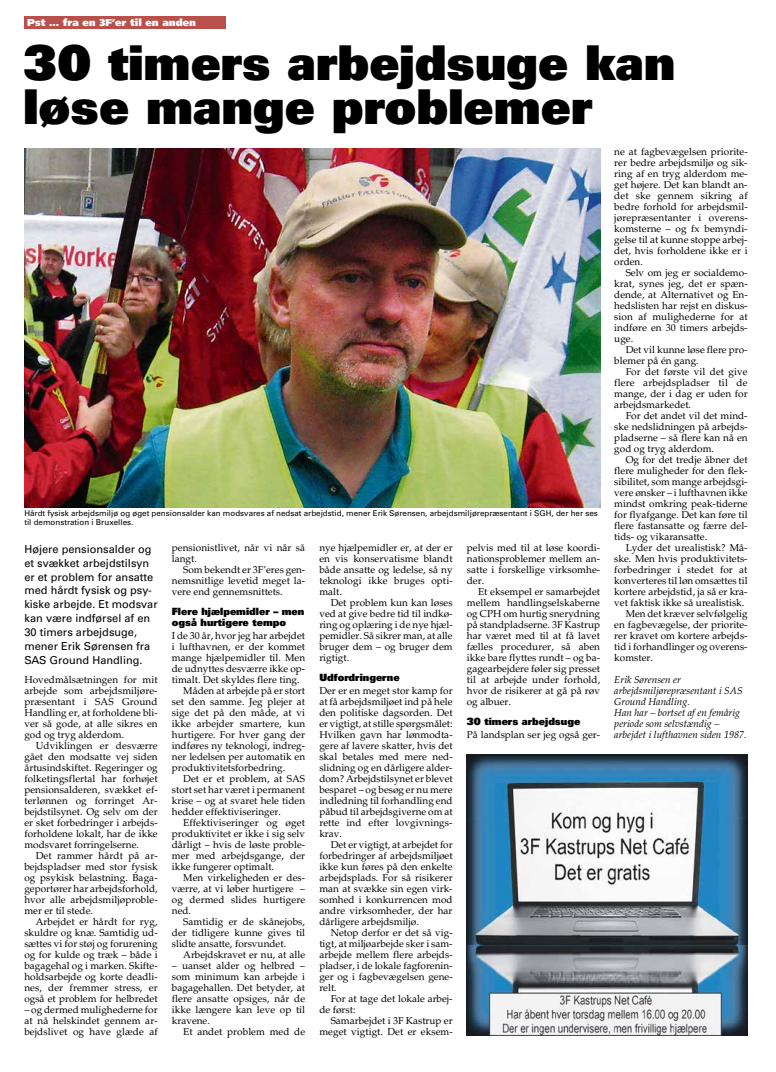
<style>
.page{position:relative;width:776px;height:1072px;background:#fff}
.page>*{position:absolute;margin:0;border:0;box-sizing:border-box;transform-origin:0 0}
.t1{font:900 48px/44px "Univers";color:#000}
.t2{font:11px/13.8px "Univers";color:#000}
.t3{font:10px/11px "Palatino";color:#000;text-align:justify}
.t4{font:italic 10px/11px "Palatino";color:#000}
.t5{font:900 10px/11px "Univers";color:#000}
.t6{font:900 10px "Frutiger";color:#fff}
.t7{font:8px/9px "Univers";color:#000}
</style>
<div class="page">
<div style="left:24px;top:17px;width:202px;height:12px;background:#b9504b"></div>
<img style="left:467px;top:754px;width:280px;height:281px">
<img style="left:24px;top:148px;width:576px;height:359px">
<p class="t6" style="left:27px;top:16px;width:170px">Pst … fra en 3F’er til en anden</p>
<h1 class="t1" style="left:24px;top:40px;width:653px">30 timers arbejdsuge kan løse mange problemer</h1>
<p class="t7" style="left:24px;top:509px;width:575px">Hårdt fysisk arbejdsmiljø og øget pensionsalder kan modsvares af nedsat arbejdstid, mener Erik Sørensen, arbejdsmiljørepræsentant i SGH, der her ses til demonstration i Bruxelles.</p>
<p class="t2" style="left:24px;top:542px;width:135px">Højere pensionsalder og et svækket arbejdstilsyn er et problem for ansatte med hårdt fysisk og psy&shy;kiske arbejde. Et modsvar kan være indførsel af en<br>30 timers arbejdsuge, mener Erik Sørensen fra<br>SAS Ground Handling.</p>
<p class="t3" style="left:24px;top:674px;width:135px">Hovedmålsætningen for mit arbejde som arbejdsmiljøre&shy;præsentant i SAS Ground Handling er, at forholdene bli&shy;ver så gode, at alle sikres en god og tryg alderdom.</p>
<p class="t3" style="left:24px;top:740px;width:135px;text-indent:11px">Udviklingen er desværre gået den modsatte vej siden årtusindskiftet. Regeringer og folketingsflertal har forhøjet pensionsalderen, svækket ef&shy;terlønnen og forringet Ar&shy;bejdstilsynet. Og selv om der er sket forbedringer i arbejds&shy;forholdene lokalt, har de ikke modsvaret forringelserne.</p>
<p class="t3" style="left:24px;top:850px;width:135px;text-indent:11px">Det rammer hårdt på ar&shy;bejdspladser med stor fysisk og psykisk belastning. Baga&shy;geportører har arbejdsforhold, hvor alle arbejdsmiljøproble&shy;mer er til stede.</p>
<p class="t3" style="left:24px;top:916px;width:135px;text-indent:11px">Arbejdet er hårdt for ryg, skuldre og knæ. Samtidig ud&shy;sættes vi for støj og forurening og for kulde og træk – både i bagagehal og i marken. Skifte&shy;holdsarbejde og korte deadli&shy;nes, der fremmer stress, er også et problem for helbredet</p>
<p class="t3" style="left:24px;top:1004px;width:135px">– og dermed mulighederne for at nå helskindet gennem ar&shy;bejdslivet og have glæde af</p>
<p class="t3" style="left:172px;top:542px;width:135px">pensionistlivet, når vi når så langt.</p>
<p class="t3" style="left:172px;top:564px;width:135px;text-indent:11px">Som bekendt er 3F’eres gen&shy;nemsnitlige levetid meget la&shy;vere end gennemsnittets.</p>
<p class="t5" style="left:172px;top:605px;width:134px">Flere hjælpemidler – men også hurtigere tempo</p>
<p class="t3" style="left:172px;top:630px;width:135px">I de 30 år, hvor jeg har arbejdet</p>
<p class="t3" style="left:172px;top:641px;width:135px">i lufthavnen, er der kommet</p>
<p class="t3" style="left:172px;top:652px;width:135px">mange hjælpemidler til. Men</p>
<p class="t3" style="left:172px;top:663px;width:135px">de udnyttes desværre ikke op-</p>
<p class="t3" style="left:172px;top:674px;width:129px">timalt. Det skyldes flere ting.</p>
<p class="t3" style="left:183px;top:685px;width:123px">Måden at arbejde på er stort</p>
<p class="t3" style="left:172px;top:696px;width:135px">set den samme. Jeg plejer at</p>
<p class="t3" style="left:172px;top:707px;width:135px">sige det på den måde, at vi</p>
<p class="t3" style="left:172px;top:718px;width:135px">ikke arbejder smartere, kun</p>
<p class="t3" style="left:172px;top:729px;width:135px">hurtigere. For hver gang der</p>
<p class="t3" style="left:172px;top:740px;width:135px">indføres ny teknologi, indreg-</p>
<p class="t3" style="left:172px;top:751px;width:135px">ner ledelsen per automatik en</p>
<p class="t3" style="left:172px;top:762px;width:115px">produktivitetsforbedring.</p>
<p class="t3" style="left:183px;top:773px;width:123px">Det er et problem, at SAS</p>
<p class="t3" style="left:172px;top:784px;width:135px">stort set har været i permanent</p>
<p class="t3" style="left:172px;top:795px;width:135px">krise – og at svaret hele tiden</p>
<p class="t3" style="left:172px;top:806px;width:111px">hedder effektiviseringer.</p>
<p class="t3" style="left:183px;top:817px;width:123px">Effektiviseringer og øget</p>
<p class="t3" style="left:172px;top:828px;width:135px">produktivitet er ikke i sig selv</p>
<p class="t3" style="left:172px;top:839px;width:135px">dårligt – hvis de løste proble-</p>
<p class="t3" style="left:172px;top:850px;width:135px">mer med arbejdsgange, der</p>
<p class="t3" style="left:172px;top:861px;width:104px">ikke fungerer optimalt.</p>
<p class="t3" style="left:183px;top:872px;width:123px">Men virkeligheden er des-</p>
<p class="t3" style="left:172px;top:883px;width:135px">værre, at vi løber hurtigere –</p>
<p class="t3" style="left:172px;top:894px;width:135px">og dermed slides hurtigere</p>
<p class="t3" style="left:172px;top:905px;width:21px">ned.</p>
<p class="t3" style="left:183px;top:916px;width:123px">Samtidig er de skånejobs,</p>
<p class="t3" style="left:172px;top:927px;width:135px">der tidligere kunne gives til</p>
<p class="t3" style="left:172px;top:938px;width:116px">slidte ansatte, forsvundet.</p>
<p class="t3" style="left:183px;top:949px;width:123px">Arbejdskravet er nu, at alle</p>
<p class="t3" style="left:172px;top:960px;width:135px">– uanset alder og helbred – som minimum kan arbejde i bagagehallen. Det betyder, at flere ansatte opsiges, når de ikke længere kan leve op til kravene.</p>
<p class="t3" style="left:183px;top:1026px;width:123px">Et andet problem med de</p>
<p class="t3" style="left:319px;top:542px;width:135px">nye hjælpemidler er, at der er en vis konservatisme blandt både ansatte og ledelse, så ny teknologi ikke bruges opti&shy;malt.</p>
<p class="t3" style="left:319px;top:597px;width:135px;text-indent:11px">Det problem kun kan løses ved at give bedre tid til indkø&shy;ring og oplæring i de nye hjæl&shy;pemidler. Så sikrer man, at alle bruger dem – og bruger dem rigtigt.</p>
<p class="t5" style="left:319px;top:671px;width:82px">Udfordringerne</p>
<p class="t3" style="left:319px;top:685px;width:135px">Der er en meget stor kamp for at få arbejdsmiljøet ind på hele den politiske dagsorden. Det er vigtigt, at stille spørgsmålet:<br>Hvilken gavn har lønmodta&shy;gere af lavere skatter, hvis det skal betales med mere ned&shy;slidning og en dårligere alder&shy;dom? Arbejdstilsynet er blevet besparet – og besøg er nu mere indledning til forhandling end påbud til arbejdsgiverne om at rette ind efter lovgivnings&shy;krav.</p>
<p class="t3" style="left:319px;top:839px;width:135px;text-indent:11px">Det er vigtigt, at arbejdet for forbedringer af arbejdsmiljøet ikke kun føres på den enkelte arbejdsplads. For så risikerer man at svække sin egen virk&shy;somhed i konkurrencen mod andre virksomheder, der har dårligere arbejdsmiljø.</p>
<p class="t3" style="left:319px;top:927px;width:135px;text-indent:11px">Netop derfor er det så vig&shy;tigt, at miljøarbejde sker i sam&shy;arbejde mellem flere arbejds&shy;pladser, i de lokale fagforenin&shy;ger og i fagbevægelsen gene&shy;relt.</p>
<p class="t3" style="left:319px;top:993px;width:135px;text-indent:11px">For at tage det lokale arbej&shy;de først:</p>
<p class="t3" style="left:319px;top:1015px;width:135px;text-align:right">Samarbejdet i 3F Kastrup er meget vigtigt. Det er eksem-</p>
<p class="t3" style="left:467px;top:542px;width:135px">pelvis med til at løse koordi&shy;nationsproblemer mellem an&shy;satte i forskellige virksomhe&shy;der.</p>
<p class="t3" style="left:467px;top:586px;width:135px;text-indent:11px">Et eksempel er samarbejdet mellem handlingselskaberne og CPH om hurtig snerydning på standpladserne. 3F Kastrup har været med til at få lavet fælles procedurer, så aben ikke bare flyttes rundt – og ba&shy;gagearbejdere føler sig presset til at arbejde under forhold, hvor de risikerer at gå på røv og albuer.</p>
<p class="t5" style="left:467px;top:715px;width:115px">30 timers arbejdsuge</p>
<p class="t3" style="left:467px;top:729px;width:135px">På landsplan ser jeg også ger-</p>
<p class="t3" style="left:614px;top:146px;width:135px">ne at fagbevægelsen priorite&shy;rer bedre arbejdsmiljø og sik&shy;ring af en tryg alderdom me&shy;get højere. Det kan blandt an&shy;det ske gennem sikring af bedre forhold for arbejdsmil&shy;jørepræsentanter i overens&shy;komsterne – og fx bemyndi&shy;gelse til at kunne stoppe arbej&shy;det, hvis forholdene ikke er i orden.</p>
<p class="t3" style="left:614px;top:267px;width:135px;text-indent:11px">Selv om jeg er socialdemo&shy;krat, synes jeg, det er spæn&shy;dende, at Alternativet og En&shy;hedslisten har rejst en diskus&shy;sion af mulighederne for at indføre en 30 timers arbejds&shy;uge.</p>
<p class="t3" style="left:614px;top:344px;width:135px;text-indent:11px">Det vil kunne løse flere pro&shy;blemer på én gang.</p>
<p class="t3" style="left:614px;top:366px;width:135px;text-indent:11px">For det første vil det give flere arbejdspladser til de mange, der i dag er uden for arbejdsmarkedet.</p>
<p class="t3" style="left:614px;top:410px;width:135px;text-indent:11px">For det andet vil det mind&shy;ske nedslidningen på arbejds&shy;pladserne – så flere kan nå en god og tryg alderdom.</p>
<p class="t3" style="left:614px;top:454px;width:135px;text-indent:11px">Og for det tredje åbner det flere muligheder for den flek&shy;sibilitet, som mange arbejdsgi&shy;vere ønsker – i lufthavnen ikke mindst omkring peak-tiderne for flyafgange. Det kan føre til flere fastansatte og færre del&shy;tids- og vikaransatte.</p>
<p class="t3" style="left:625px;top:542px;width:123px">Lyder det urealistisk? Må-</p>
<p class="t3" style="left:614px;top:553px;width:135px">ske. Men hvis produktivitets-</p>
<p class="t3" style="left:614px;top:564px;width:135px">forbedringer i stedet for at</p>
<p class="t3" style="left:614px;top:575px;width:135px">konverteres til løn omsættes til</p>
<p class="t3" style="left:614px;top:586px;width:135px">kortere arbejdstid, ja så er kra-</p>
<p class="t3" style="left:614px;top:597px;width:131px">vet faktisk ikke så urealistisk.</p>
<p class="t3" style="left:625px;top:608px;width:123px">Men det kræver selvfølgelig</p>
<p class="t3" style="left:614px;top:619px;width:135px">en fagbevægelse, der priorite-</p>
<p class="t3" style="left:614px;top:630px;width:135px">rer kravet om kortere arbejds-</p>
<p class="t3" style="left:614px;top:641px;width:135px">tid i forhandlinger og overens-</p>
<p class="t3" style="left:614px;top:652px;width:40px">komster.</p>
<p class="t4" style="left:614px;top:674px;width:134px">Erik Sørensen er arbejdsmiljørepræsentant i SAS<br>Ground Handling.<br>Han har – bortset af en femårig periode som selvstændig – arbejdet i lufthavnen siden 1987.</p>
</div>
